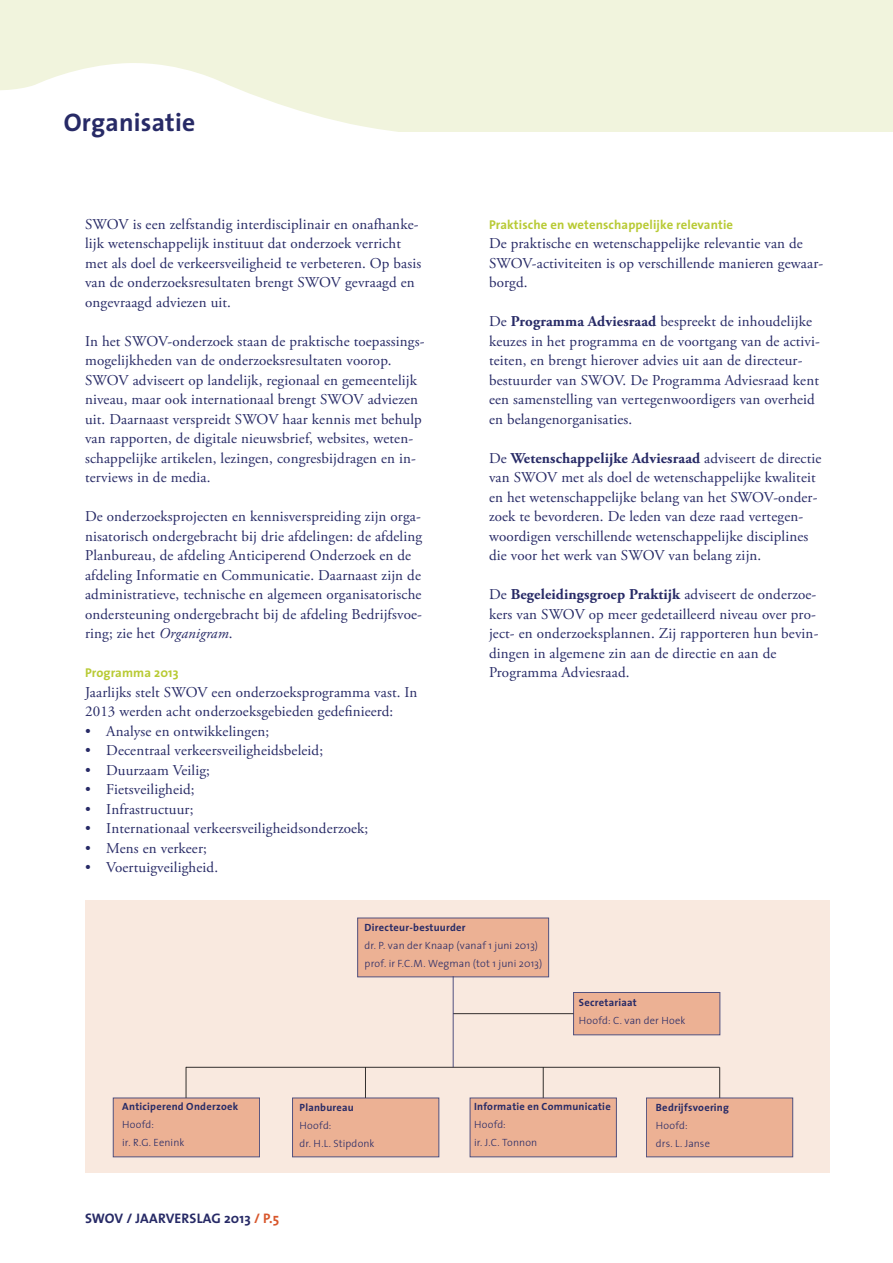
<style>
.page{position:relative;width:893px;height:1263px;background:#fff}
.page>*{position:absolute;margin:0;border:0;box-sizing:border-box;transform-origin:0 0}
.t1{font:700 25.5px "The Sans";letter-spacing:.01em;color:#272a66}
.t2{font:15px/19.5px "Adobe Garamond Pro";letter-spacing:.01em;color:#272a66}
.t3{font:700 13.8px "The Sans";letter-spacing:.01em;color:#272a66}
.t4{font:700 12.75px "The Sans";letter-spacing:.01em;color:#b8ca34}
.t5{font:300 10.5px/18px "The Sans";letter-spacing:.01em;color:#272a66}
.t6{font:700 10.5px "The Sans";letter-spacing:.025em;color:#272a66}
.s1{font-style:italic}
.s2{font-weight:700}
.s3{color:#d8572c}
</style>
<div class="page">
<svg style="left:0;top:0;width:893px;height:131px;background:#f2f5e1"></svg>
<div style="left:85px;top:901px;width:744px;height:272px;background:#f9e9df"></div>
<div style="left:113px;top:1098px;width:147px;height:59px;background:#ecb194"></div>
<div style="left:357px;top:918px;width:192px;height:59px;background:#ecb194"></div>
<div style="left:573px;top:992px;width:147px;height:43px;background:#ecb194;border:1px solid #272a66"></div>
<div style="left:292px;top:1098px;width:147px;height:59px;background:#ecb194"></div>
<div style="left:470px;top:1098px;width:147px;height:59px;background:#ecb194"></div>
<div style="left:646px;top:1098px;width:147px;height:59px;background:#ecb194"></div>
<hr style="left:453px;top:1013px;width:120px;height:1px;background:#000">
<hr style="left:186px;top:1067px;width:534px;height:1px;background:#000">
<hr style="left:186px;top:1067px;width:1px;height:31px;background:#000">
<hr style="left:365px;top:1067px;width:1px;height:31px;background:#000">
<hr style="left:543px;top:1067px;width:1px;height:31px;background:#000">
<hr style="left:719px;top:1067px;width:1px;height:31px;background:#000">
<hr style="left:453px;top:976px;width:1px;height:91px;background:#272a66">
<h1 class="t1" style="left:64px;top:101px;width:133px">Organisatie</h1>
<p class="t2" style="left:85px;top:215px;width:338px">SWOV is een zelfstandig interdisciplinair en onafhanke&shy;lijk wetenschappelijk instituut dat onderzoek verricht met als doel de verkeersveiligheid te verbeteren. Op basis van de onderzoeksresultaten brengt SWOV gevraagd en ongevraagd adviezen uit.</p>
<p class="t2" style="left:85px;top:332px;width:341px">In het SWOV-onderzoek staan de praktische toepassings&shy;mogelijkheden van de onderzoeksresultaten voorop.<br>SWOV adviseert op landelijk, regionaal en gemeentelijk niveau, maar ook internationaal brengt SWOV adviezen uit. Daarnaast verspreidt SWOV haar kennis met behulp van rapporten, de digitale nieuwsbrief, websites, weten&shy;schappelijke artikelen, lezingen, congresbijdragen en in&shy;terviews in de media.</p>
<p class="t2" style="left:85px;top:507px;width:339px">De onderzoeksprojecten en kennisverspreiding zijn orga&shy;nisatorisch ondergebracht bij drie afdelingen: de afdeling Planbureau, de afdeling Anticiperend Onderzoek en de afdeling Informatie en Communicatie. Daarnaast zijn de administratieve, technische en algemeen organisatorische ondersteuning ondergebracht bij de afdeling Bedrijfsvoe&shy;ring; zie het <span class="s1">Organigram</span>.</p>
<p class="t4" style="left:85px;top:662px;width:95px">Programma 2013</p>
<p class="t2" style="left:85px;top:683px;width:334px">Jaarlijks stelt SWOV een onderzoeksprogramma vast. In<br>2013 werden acht onderzoeksgebieden gedefinieerd:</p>
<p class="t2" style="left:85px;top:722px;width:186px">• Analyse en ontwikkelingen;</p>
<p class="t2" style="left:85px;top:741px;width:240px">• Decentraal verkeersveiligheidsbeleid;</p>
<p class="t2" style="left:85px;top:761px;width:126px">• Duurzaam Veilig;</p>
<p class="t2" style="left:85px;top:780px;width:111px">• Fietsveiligheid;</p>
<p class="t2" style="left:85px;top:800px;width:110px">• Infrastructuur;</p>
<p class="t2" style="left:85px;top:819px;width:285px">• Internationaal verkeersveiligheidsonderzoek;</p>
<p class="t2" style="left:85px;top:839px;width:123px">• Mens en verkeer;</p>
<p class="t2" style="left:85px;top:858px;width:135px">• Voertuigveiligheid.</p>
<p class="t4" style="left:489px;top:214px;width:246px">Praktische en wetenschappelijke relevantie</p>
<p class="t2" style="left:489px;top:234px;width:336px">De praktische en wetenschappelijke relevantie van de<br>SWOV-activiteiten is op verschillende manieren gewaar&shy;borgd.</p>
<p class="t2" style="left:489px;top:312px;width:333px">De <span class="s2">Programma Adviesraad</span> bespreekt de inhoudelijke keuzes in het programma en de voortgang van de activi&shy;teiten, en brengt hierover advies uit aan de directeur&shy;bestuurder van SWOV. De Programma Adviesraad kent een samenstelling van vertegenwoordigers van overheid en belangenorganisaties.</p>
<p class="t2" style="left:489px;top:449px;width:334px">De <span class="s2">Wetenschappelijke Adviesraad</span> adviseert de directie van SWOV met als doel de wetenschappelijke kwaliteit en het wetenschappelijke belang van het SWOV-onder&shy;zoek te bevorderen. De leden van deze raad vertegen&shy;woordigen verschillende wetenschappelijke disciplines die voor het werk van SWOV van belang zijn.</p>
<p class="t2" style="left:489px;top:585px;width:331px">De <span class="s2">Begeleidingsgroep Praktijk</span> adviseert de onderzoe&shy;kers van SWOV op meer gedetailleerd niveau over pro&shy;ject- en onderzoeksplannen. Zij rapporteren hun bevin&shy;dingen in algemene zin aan de directie en aan de Programma Adviesraad.</p>
<p class="t6" style="left:365px;top:918px;width:102px">Directeur-bestuurder</p>
<p class="t5" style="left:365px;top:936px;width:179px">dr. P. van der Knaap (vanaf 1 juni 2013) prof. ir F.C.M. Wegman (tot 1 juni 2013)</p>
<p class="t6" style="left:579px;top:993px;width:59px">Secretariaat</p>
<p class="t5" style="left:579px;top:1011px;width:108px">Hoofd: C. van der Hoek</p>
<p class="t6" style="left:122px;top:1098px;width:118px">Anticiperend Onderzoek</p>
<p class="t5" style="left:122px;top:1115px;width:64px">Hoofd:<br>ir. R.G. Eenink</p>
<p class="t6" style="left:300px;top:1098px;width:56px">Planbureau</p>
<p class="t5" style="left:300px;top:1115px;width:76px">Hoofd:<br>dr. H.L. Stipdonk</p>
<p class="t3" style="left:85px;top:1207px;width:196px">SWOV / JAARVERSLAG 2013 <span class="s3">/ P.5</span></p>
<p class="t6" style="left:474px;top:1098px;width:138px">Informatie en Communicatie</p>
<p class="t5" style="left:474px;top:1115px;width:65px">Hoofd:<br>ir. J.C. Tonnon</p>
<p class="t6" style="left:656px;top:1098px;width:75px">Bedrijfsvoering</p>
<p class="t5" style="left:656px;top:1115px;width:56px">Hoofd:<br>drs. L. Janse</p>
</div>
